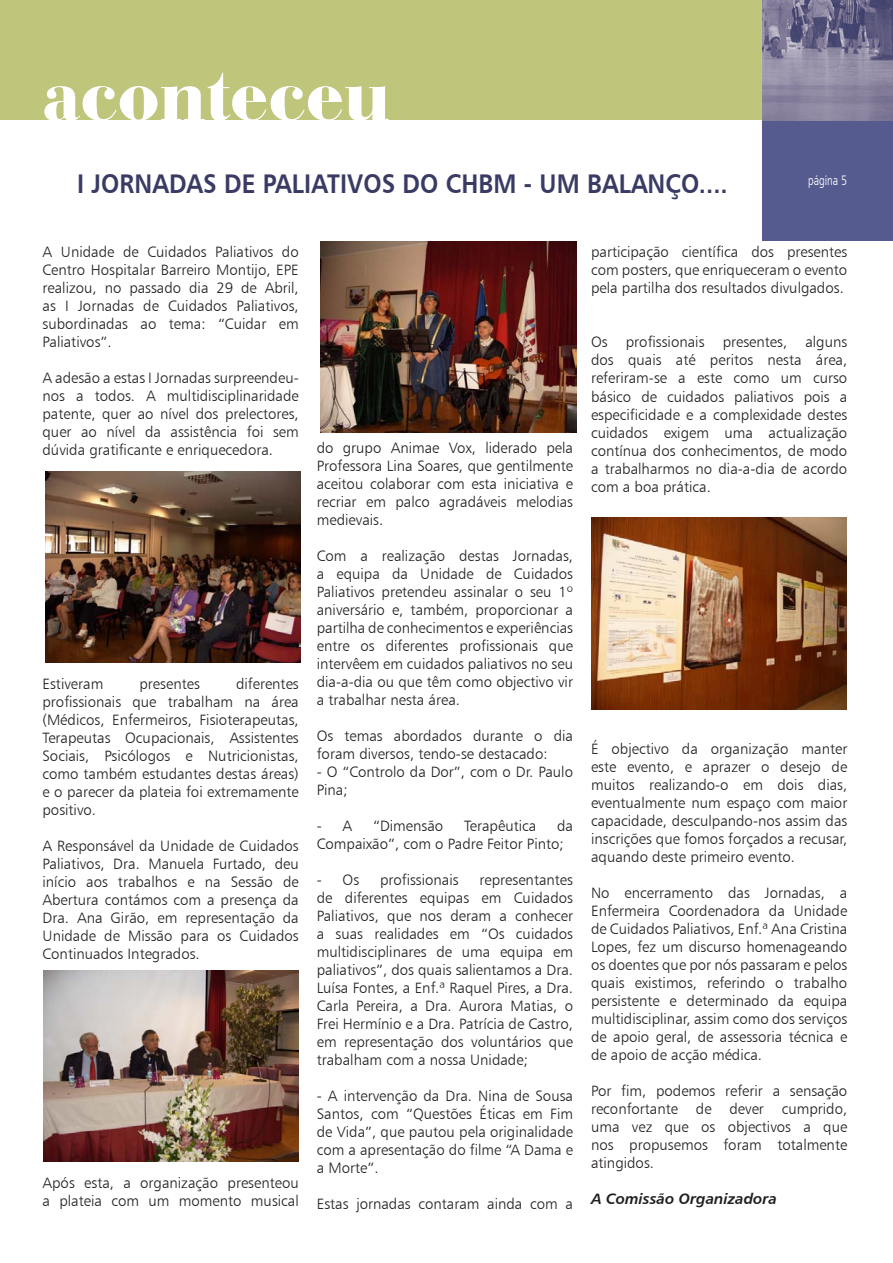
<style>
.page{position:relative;width:893px;height:1263px;background:#fff}
.page>*{position:absolute;margin:0;border:0;box-sizing:border-box;transform-origin:0 0}
.t1{font:900 75px "Bauer Bodoni BT";letter-spacing:.005em;color:#fff}
.t2{font:27px "Humanist 777 BT Bold B";letter-spacing:.005em;color:#393b64;scale:.9 1}
.t3{font:15px/18px "Humanist 777 BT Light B";color:#231f20;text-align:justify}
.t4{font:15px "Humanist 777 BT Bold Italic B";color:#231f20}
.t5{font:13.5px "Frut";color:#fff;scale:.9 1}
</style>
<div class="page">
<div style="left:0;top:0;width:893px;height:120px;background:#bfc57b"></div>
<div style="left:762px;top:120px;width:131px;height:120px;background:#555b8e"></div>
<img style="left:762px;top:0;width:131px;height:120px">
<img style="left:44px;top:970px;width:255px;height:191px">
<img style="left:45px;top:471px;width:255px;height:192px">
<img style="left:321px;top:242px;width:255px;height:191px">
<img style="left:591px;top:518px;width:255px;height:191px">
<h1 class="t1" style="left:43px;top:48px;width:349px">aconteceu</h1>
<h2 class="t2" style="left:77px;top:167px;width:724px">I JORNADAS DE PALIATIVOS DO CHBM - UM BALANÇO....</h2>
<p class="t5" style="left:808px;top:173px;width:45px">página 5</p>
<p class="t3" style="left:43px;top:243px;width:258px">A Unidade de Cuidados Paliativos do Centro Hospitalar Barreiro Montijo, EPE realizou, no passado dia 29 de Abril, as I Jornadas de Cuidados Paliativos, subordinadas ao tema: “Cuidar em Paliativos”.</p>
<p class="t3" style="left:43px;top:369px;width:258px">A adesão a estas I Jornadas surpreendeu&shy;nos a todos. A multidisciplinaridade patente, quer ao nível dos prelectores, quer ao nível da assistência foi sem dúvida gratificante e enriquecedora.</p>
<p class="t3" style="left:43px;top:675px;width:258px;text-indent:194px">diferentes profissionais que trabalham na área (Médicos, Enfermeiros, Fisioterapeutas, Terapeutas Ocupacionais, Assistentes Sociais, Psicólogos e Nutricionistas, como também estudantes destas áreas) e o parecer da plateia foi extremamente positivo.</p>
<p class="t3" style="left:43px;top:837px;width:258px">A Responsável da Unidade de Cuidados Paliativos, Dra. Manuela Furtado, deu início aos trabalhos e na Sessão de Abertura contámos com a presença da Dra. Ana Girão, em representação da Unidade de Missão para os Cuidados Continuados Integrados.</p>
<p class="t3" style="left:43px;top:675px;width:62px">Estiveram</p>
<p class="t3" style="left:139px;top:675px;width:62px">presentes</p>
<p class="t3" style="left:43px;top:1173px;width:258px">Após esta, a organização presenteou a plateia com um momento musical</p>
<p class="t3" style="left:317px;top:438px;width:258px">do grupo Animae Vox, liderado pela Professora Lina Soares, que gentilmente aceitou colaborar com esta iniciativa e recriar em palco agradáveis melodias medievais.</p>
<p class="t3" style="left:317px;top:546px;width:258px">Com a realização destas Jornadas, a equipa da Unidade de Cuidados Paliativos pretendeu assinalar o seu 1º aniversário e, também, proporcionar a partilha de conhecimentos e experiências entre os diferentes profissionais que intervêem em cuidados paliativos no seu dia-a-dia ou que têm como objectivo vir a trabalhar nesta área.</p>
<p class="t3" style="left:317px;top:726px;width:258px">Os temas abordados durante o dia foram diversos, tendo-se destacado:</p>
<p class="t3" style="left:317px;top:762px;width:258px">- O “Controlo da Dor”, com o Dr. Paulo<br>Pina;</p>
<p class="t3" style="left:317px;top:816px;width:37px">- A</p>
<p class="t3" style="left:373px;top:816px;width:72px">“Dimensão</p>
<p class="t3" style="left:464px;top:816px;width:74px">Terapêutica</p>
<p class="t3" style="left:317px;top:816px;width:258px;text-indent:240px">da<br>Compaixão”, com o Padre Feitor Pinto;</p>
<p class="t3" style="left:317px;top:870px;width:44px">- Os</p>
<p class="t3" style="left:380px;top:870px;width:80px">profissionais</p>
<p class="t3" style="left:317px;top:870px;width:258px;text-indent:163px">representantes de diferentes equipas em Cuidados Paliativos, que nos deram a conhecer a suas realidades em “Os cuidados multidisciplinares de uma equipa em paliativos”, dos quais salientamos a Dra.<br>Luísa Fontes, a Enf.ª Raquel Pires, a Dra.<br>Carla Pereira, a Dra. Aurora Matias, o Frei Hermínio e a Dra. Patrícia de Castro, em representação dos voluntários que trabalham com a nossa Unidade;</p>
<p class="t3" style="left:317px;top:1086px;width:258px">- A intervenção da Dra. Nina de Sousa Santos, com “Questões Éticas em Fim de Vida”, que pautou pela originalidade com a apresentação do filme “A Dama e a Morte”.</p>
<p class="t3" style="left:317px;top:1194px;width:258px">Estas jornadas contaram ainda com a</p>
<p class="t3" style="left:591px;top:243px;width:258px">participação científica dos presentes com posters, que enriqueceram o evento pela partilha dos resultados divulgados.</p>
<p class="t3" style="left:591px;top:333px;width:258px">Os profissionais presentes, alguns dos quais até peritos nesta área, referiram-se a este como um curso básico de cuidados paliativos pois a especificidade e a complexidade destes cuidados exigem uma actualização contínua dos conhecimentos, de modo a trabalharmos no dia-a-dia de acordo com a boa prática.</p>
<p class="t3" style="left:591px;top:739px;width:258px">É objectivo da organização manter este evento, e aprazer o desejo de muitos realizando-o em dois dias, eventualmente num espaço com maior capacidade, desculpando-nos assim das inscrições que fomos forçados a recusar, aquando deste primeiro evento.</p>
<p class="t3" style="left:591px;top:883px;width:258px">No encerramento das Jornadas, a Enfermeira Coordenadora da Unidade de Cuidados Paliativos, Enf.ª Ana Cristina Lopes, fez um discurso homenageando os doentes que por nós passaram e pelos quais existimos, referindo o trabalho persistente e determinado da equipa multidisciplinar, assim como dos serviços de apoio geral, de assessoria técnica e de apoio de acção médica.</p>
<p class="t3" style="left:591px;top:1081px;width:258px">Por fim, podemos referir a sensação reconfortante de dever cumprido, uma vez que os objectivos a que nos propusemos foram totalmente atingidos.</p>
<p class="t4" style="left:591px;top:1189px;width:187px">A Comissão Organizadora</p>
</div>
